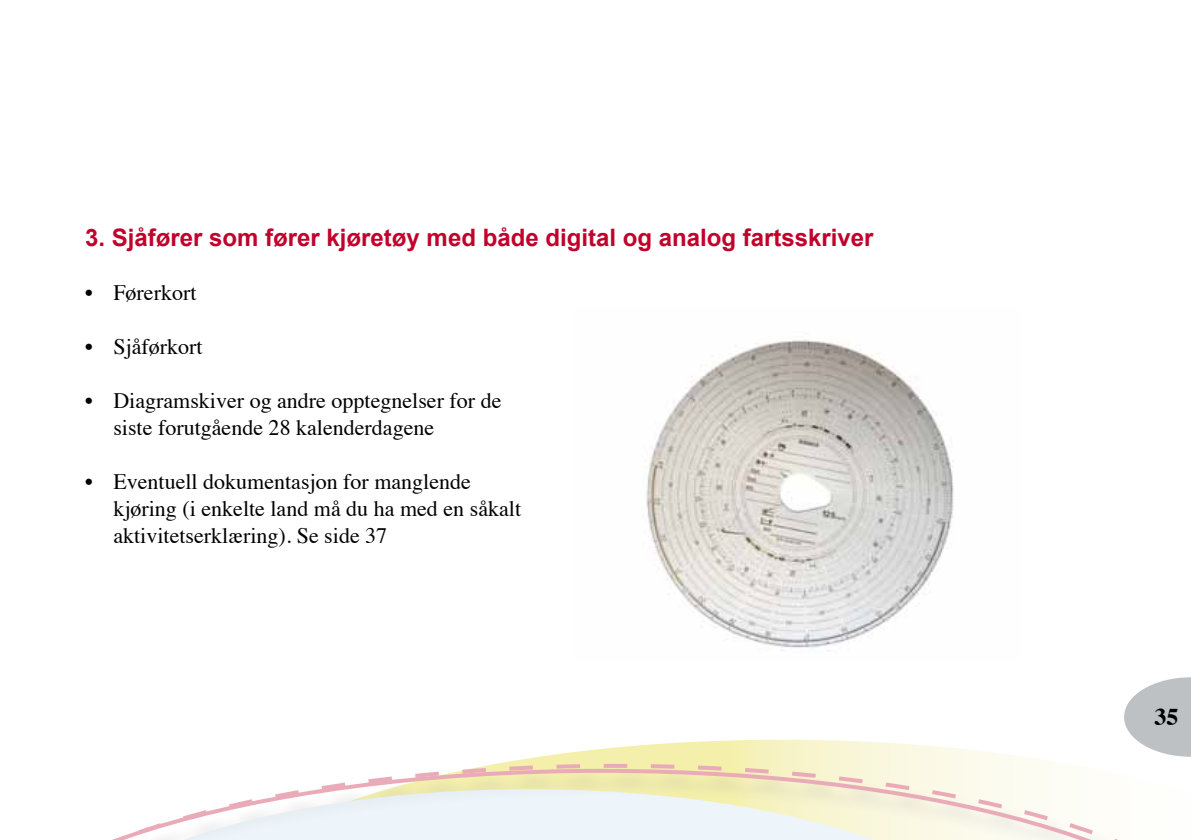
<style>
.page{position:relative;width:1191px;height:840px;background:#fff}
.page>*{position:absolute;margin:0;border:0;box-sizing:border-box;transform-origin:0 0}
.t1{font:700 24px "Arial";color:#c1002b}
.t2{font:700 24px "Times";color:#000}
.t3{font:22px/27px "Times";color:#000}
</style>
<div class="page">
<svg style="left:1124px;top:677px;width:67px;height:62px"></svg>
<svg style="left:513px;top:739px;width:678px;height:22px"></svg>
<svg style="left:475px;top:761px;width:580px;height:7px;background:#f6eec9"></svg>
<svg style="left:115px;top:768px;width:1001px;height:71px"></svg>
<img style="left:646px;top:339px;width:308px;height:312px">
<p class="t1" style="left:85px;top:221px;width:790px">3. Sjåfører som fører kjøretøy med både digital og analog fartsskriver</p>
<p class="t3" style="left:85px;top:277px;width:113px">• Førerkort</p>
<p class="t3" style="left:85px;top:331px;width:119px">• Sjåførkort</p>
<p class="t3" style="left:113px;top:385px;width:389px;text-indent:-28px">• Diagramskiver og andre opptegnelser for de siste forutgående 28 kalenderdagene</p>
<p class="t3" style="left:113px;top:466px;width:409px;text-indent:-28px">• Eventuell dokumentasjon for manglende kjøring (i enkelte land må du ha med en såkalt aktivitetserklæring). Se side 37</p>
<p class="t2" style="left:1154px;top:693px;width:25px">35</p>
</div>
